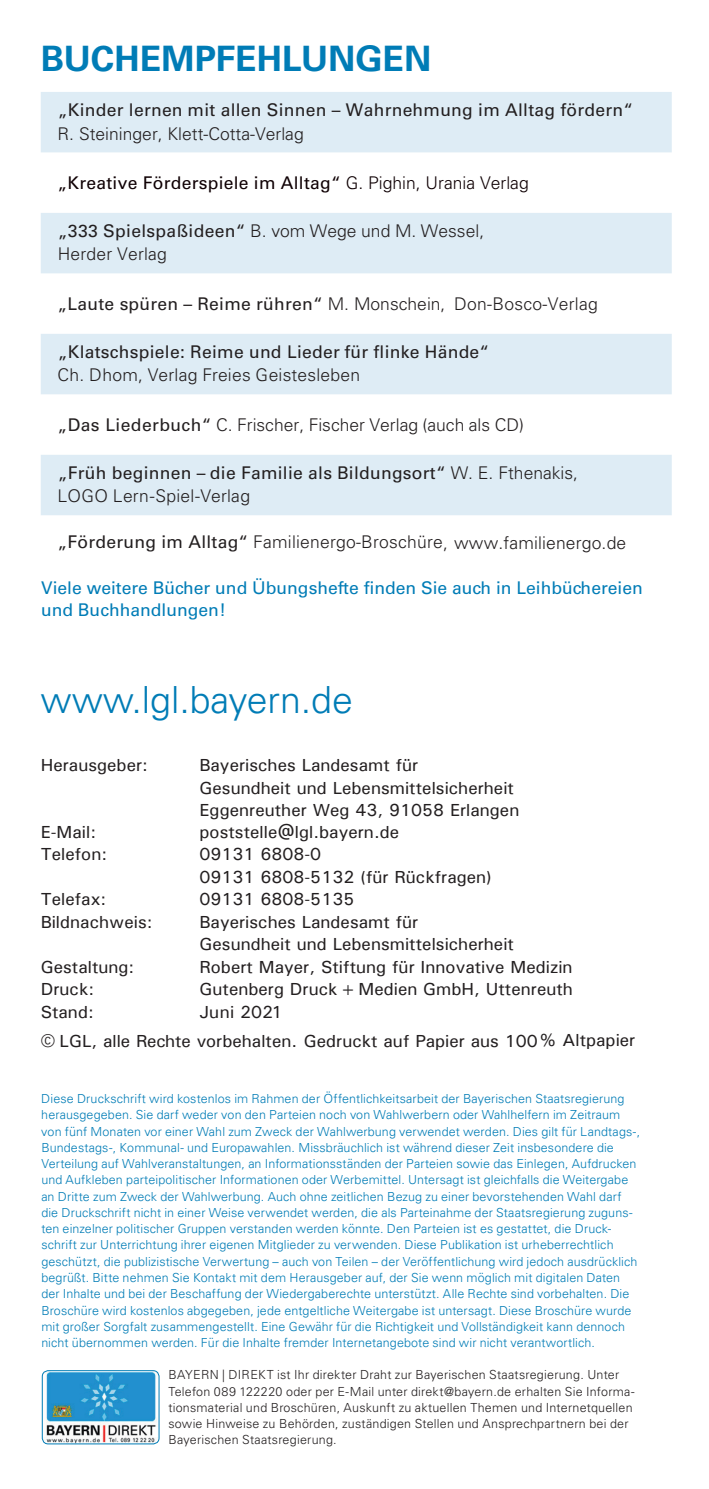
<style>
.page{position:relative;width:709px;height:1489px;background:#fff}
.page>*{position:absolute;margin:0;border:0;box-sizing:border-box;transform-origin:0 0}
.t1{font:300 37.5px "Univers LT Pro 45";color:#007cb6}
.t2{font:700 35px "Univers LT Std";color:#007cb6}
.t3{font:17.5px/22.5px "Univers";color:#231f20}
.t4{font:17.5px/23.8px "Univers LT Pro 55 Roman";letter-spacing:.015em;color:#231f20}
.t5{font:300 17.5px/23.8px "Univers LT Std";letter-spacing:.01em;color:#231f20}
.t6{font:17.5px/22.5px "Univers LT Std";color:#007cb6}
.t7{font:17.5px "Univers LT Pro 55 Roman";letter-spacing:.015em;color:#0f0004}
.t8{font:300 12.5px/16.2px "Univers LT Pro 45";letter-spacing:.01em;color:#007cb6}
.t9{font:300 12.5px/16.2px "Univers LT Std";letter-spacing:.02em;color:#231f20}
.s1{font-family:"Univers LT Std";font-weight:300}
.s2{font-family:"Univers LT Pro 55 Roman";font-weight:400}
.s3{font-family:"Univers LT Std"}
</style>
<div class="page">
<svg style="left:41px;top:92px;width:630px;height:423px;fill:#deecf5"></svg>
<img style="left:42px;top:1371px;width:117px;height:72px">
<div style="left:42px;top:1369px;width:117px;height:75px;border:1px solid #007cb6;border-radius:6px"></div>
<h3 class="t2" style="left:41px;top:38px;width:392px">BUCHEMPFEHLUNGEN</h3>
<p class="t4" style="left:58px;top:97px;width:577px">„Kinder lernen mit allen Sinnen – Wahrnehmung im Alltag fördern“<br><span class="s1">R. Steininger, Klett-Cotta-Verlag</span></p>
<p class="t7" style="left:58px;top:171px;width:472px">„Kreative Förderspiele im Alltag“ <span class="s1">G. Pighin, Urania Verlag</span></p>
<p class="t5" style="left:58px;top:218px;width:428px"><span class="s2">„333 Spielspaßideen“</span> B. vom Wege und M. Wessel,<br>Herder Verlag</p>
<p class="t5" style="left:58px;top:292px;width:542px"><span class="s2">„Laute spüren – Reime rühren“</span> M. Monschein, Don-Bosco-Verlag</p>
<p class="t4" style="left:58px;top:340px;width:433px;line-height:22.5px">„Klatschspiele: Reime und Lieder für flinke Hände“<br><span class="s1">Ch. Dhom, Verlag Freies Geistesleben</span></p>
<p class="t5" style="left:58px;top:413px;width:468px"><span class="s2">„Das Liederbuch“</span> C. Frischer, Fischer Verlag (auch als CD)</p>
<p class="t4" style="left:58px;top:460px;width:522px">„Früh beginnen – die Familie als Bildungsort“ <span class="s1">W. E. Fthenakis,<br>LOGO Lern-Spiel-Verlag</span></p>
<p class="t5" style="left:58px;top:530px;width:570px"><span class="s2">„Förderung im Alltag“</span> Familienergo-Broschüre, www.familienergo.de</p>
<p class="t6" style="left:41px;top:576px;width:603px">Viele weitere Bücher und Übungshefte finden Sie auch in Leihbüchereien und Buchhandlungen!</p>
<p class="t1" style="left:40px;top:675px;width:314px">www.lgl.bayern.de</p>
<p class="t3" style="left:41px;top:753px;width:109px">Herausgeber:</p>
<p class="t3" style="left:199px;top:753px;width:321px">Bayerisches Landesamt für<br>Gesundheit und Lebensmittelsicherheit<br>Eggenreuther Weg 43, 91058 Erlangen</p>
<p class="t3" style="left:41px;top:820px;width:57px">E-Mail:</p>
<p class="t3" style="left:199px;top:820px;width:201px">poststelle@lgl.bayern.de</p>
<p class="t3" style="left:41px;top:842px;width:68px">Telefon:</p>
<p class="t3" style="left:199px;top:842px;width:294px">09131 6808-0<br>09131 6808-5132 (für Rückfragen)</p>
<p class="t3" style="left:41px;top:887px;width:67px">Telefax:</p>
<p class="t3" style="left:199px;top:887px;width:156px">09131 6808-5135</p>
<p class="t3" style="left:41px;top:910px;width:113px">Bildnachweis:</p>
<p class="t3" style="left:199px;top:910px;width:316px">Bayerisches Landesamt für<br>Gesundheit und Lebensmittelsicherheit</p>
<p class="t3" style="left:41px;top:955px;width:95px">Gestaltung:</p>
<p class="t3" style="left:199px;top:955px;width:374px">Robert Mayer, Stiftung für Innovative Medizin</p>
<p class="t3" style="left:41px;top:977px;width:55px">Druck:</p>
<p class="t3" style="left:199px;top:977px;width:375px">Gutenberg Druck+Medien GmbH, Uttenreuth</p>
<p class="t3" style="left:41px;top:1000px;width:55px">Stand:</p>
<p class="t3" style="left:41px;top:996px;width:596px;line-height:29.2px;text-indent:159px">Juni 2021<br><span class="s3">©</span> LGL, alle Rechte vorbehalten. Gedruckt auf Papier aus 100% Altpapier</p>
<p class="t8" style="left:41px;top:1090px;width:600px">Diese Druckschrift wird kostenlos im Rahmen der Öffentlichkeitsarbeit der Bayerischen Staatsregierung herausgegeben. Sie darf weder von den Parteien noch von Wahlwerbern oder Wahlhelfern im Zeitraum von fünf Monaten vor einer Wahl zum Zweck der Wahlwerbung verwendet werden. Dies gilt für Landtags-, Bundestags-, Kommunal- und Europawahlen. Missbräuchlich ist während dieser Zeit insbesondere die Verteilung auf Wahlveranstaltungen, an Informationsständen der Parteien sowie das Einlegen, Aufdrucken und Aufkleben parteipolitischer Informationen oder Werbemittel. Untersagt ist gleichfalls die Weitergabe an Dritte zum Zweck der Wahlwerbung. Auch ohne zeitlichen Bezug zu einer bevorstehenden Wahl darf die Druckschrift nicht in einer Weise verwendet werden, die als Parteinahme der Staatsregierung zuguns&shy;ten einzelner politischer Gruppen verstanden werden könnte. Den Parteien ist es gestattet, die Druck&shy;schrift zur Unterrichtung ihrer eigenen Mitglieder zu verwenden. Diese Publikation ist urheberrechtlich geschützt, die publizistische Verwertung – auch von Teilen – der Veröffentlichung wird jedoch ausdrücklich begrüßt. Bitte nehmen Sie Kontakt mit dem Herausgeber auf, der Sie wenn möglich mit digitalen Daten der Inhalte und bei der Beschaffung der Wiedergaberechte unterstützt. Alle Rechte sind vorbehalten. Die Broschüre wird kostenlos abgegeben, jede entgeltliche Weitergabe ist untersagt. Diese Broschüre wurde mit großer Sorgfalt zusammengestellt. Eine Gewähr für die Richtigkeit und Vollständigkeit kann dennoch nicht übernommen werden. Für die Inhalte fremder Internetangebote sind wir nicht verantwortlich.</p>
<p class="t9" style="left:168px;top:1366px;width:468px">BAYERN | DIREKT ist Ihr direkter Draht zur Bayerischen Staatsregierung. Unter Telefon 089 122220 oder per E-Mail unter direkt@bayern.de erhalten Sie Informa - tions material und Broschüren, Auskunft zu aktuellen Themen und Internet quellen sowie Hinweise zu Behörden, zuständigen Stellen und Ansprech partnern bei der Bayerischen Staatsregierung.</p>
</div>
